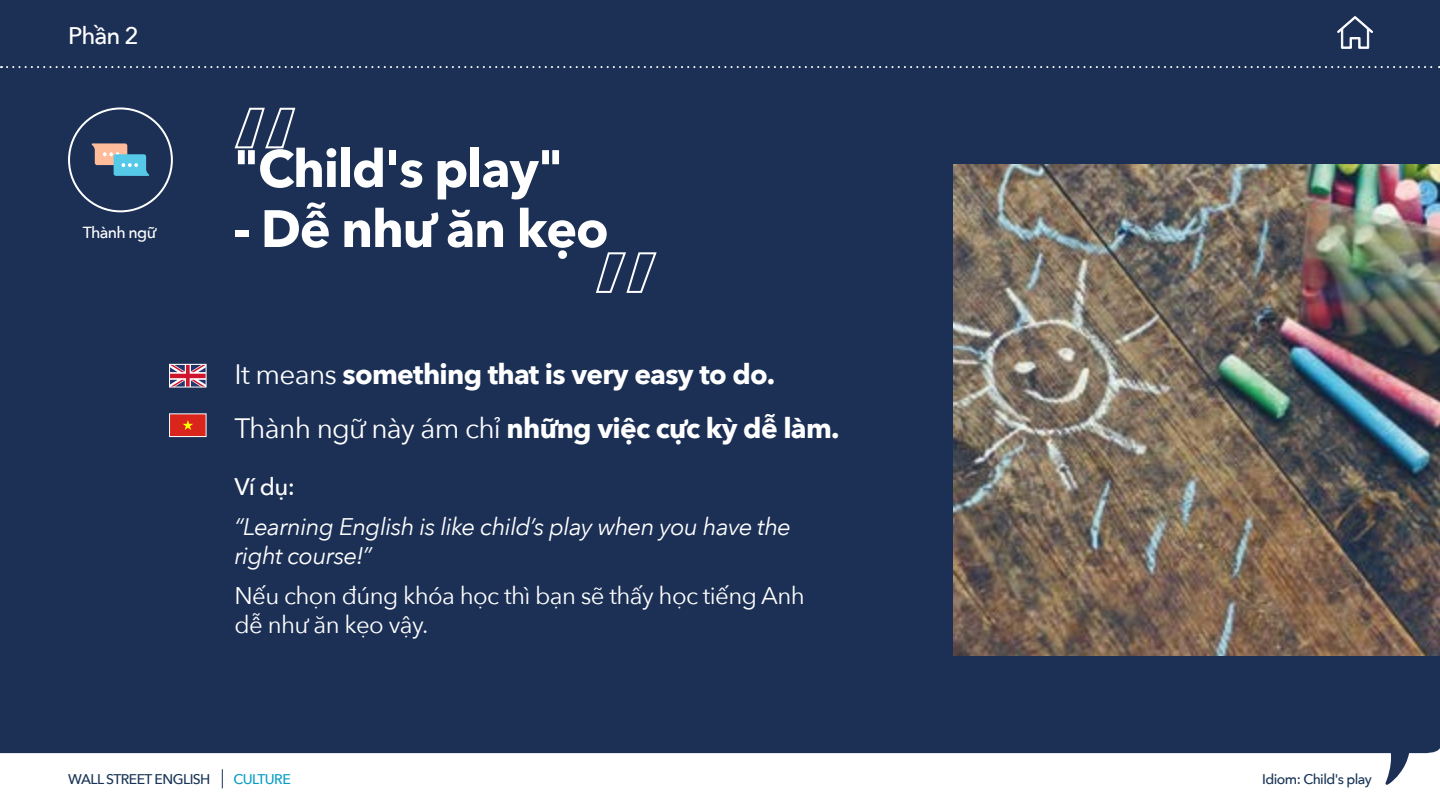
<style>
.page{position:relative;width:1440px;height:811px;background:#1c3055}
.page>*{position:absolute;margin:0;border:0;box-sizing:border-box;transform-origin:0 0}
.t1{font:700 52px "Avenir Next";letter-spacing:-.025em;color:#fff}
.t2{font:700 28px/53.8px "Avenir Next";letter-spacing:-.025em;color:#fff}
.t3{font:italic 24px/28.8px "Avenir Next";letter-spacing:-.025em;color:#fff}
.t4{font:24px/28.8px "Avenir Next";letter-spacing:-.025em;color:#fff}
.t5{font:500 24px "Avenir Next";letter-spacing:-.04em;color:#fff}
.t6{font:500 16px "Avenir Next";letter-spacing:-.04em;color:#fff}
.t7{font:500 14px "Avenir Next";letter-spacing:-.04em;color:#173456}
.t8{font:500 14px "Avenir Next";letter-spacing:-.04em;color:#049cc4}
.s1{font-weight:400}
</style>
<div class="page">
<svg style="left:0;top:748px;width:1440px;height:63px;background:#ebedf0"></svg>
<svg style="left:222px;top:769px;width:1px;height:19px"></svg>
<svg style="left:1px;top:66px;width:1439px;height:2px"></svg>
<svg style="left:1337px;top:17px;width:36px;height:32px"></svg>
<img style="left:953px;top:164px;width:487px;height:491px">
<svg style="left:234px;top:107px;width:62px;height:42px"></svg>
<svg style="left:596px;top:252px;width:61px;height:41px"></svg>
<div style="left:68px;top:107px;width:105px;height:105px;border:2px solid #fff;border-radius:50%"></div>
<svg style="left:91px;top:143px;width:59px;height:33px"></svg>
<svg style="left:171px;top:366px;width:33px;height:19px"></svg>
<div style="left:169px;top:364px;width:37px;height:23px;border:1px solid #fff"></div>
<div style="left:170px;top:414px;width:36px;height:22px;background:#da251d"></div>
<svg style="left:183px;top:420px;width:10px;height:10px"></svg>
<div style="left:169px;top:414px;width:37px;height:23px;border:1px solid #fff"></div>
<p class="t5" style="left:68px;top:15px;width:72px">Phần 2</p>
<p class="t6" style="left:83px;top:219px;width:75px">Thành ngữ</p>
<h1 class="t1" style="left:233px;top:124px;width:332px">"Child's play"</h1>
<h1 class="t1" style="left:233px;top:184px;width:377px">- Dễ như ăn kẹo</h1>
<p class="t2" style="left:235px;top:347px;width:607px"><span class="s1">It means</span> something that is very easy to do.<br><span class="s1">Thành ngữ này ám chỉ</span> những việc cực kỳ dễ làm.</p>
<p class="t5" style="left:235px;top:466px;width:62px">Ví dụ:</p>
<p class="t3" style="left:235px;top:511px;width:558px">“Learning English is like child’s play when you have the right course!”</p>
<p class="t4" style="left:235px;top:580px;width:572px">Nếu chọn đúng khóa học thì bạn sẽ thấy học tiếng Anh dễ như ăn kẹo vậy.</p>
<p class="t7" style="left:68px;top:767px;width:144px">WALL STREET ENGLISH</p>
<p class="t8" style="left:233px;top:767px;width:59px">CULTURE</p>
<p class="t7" style="left:1262px;top:767px;width:111px">Idiom: Child's play</p>
</div>
